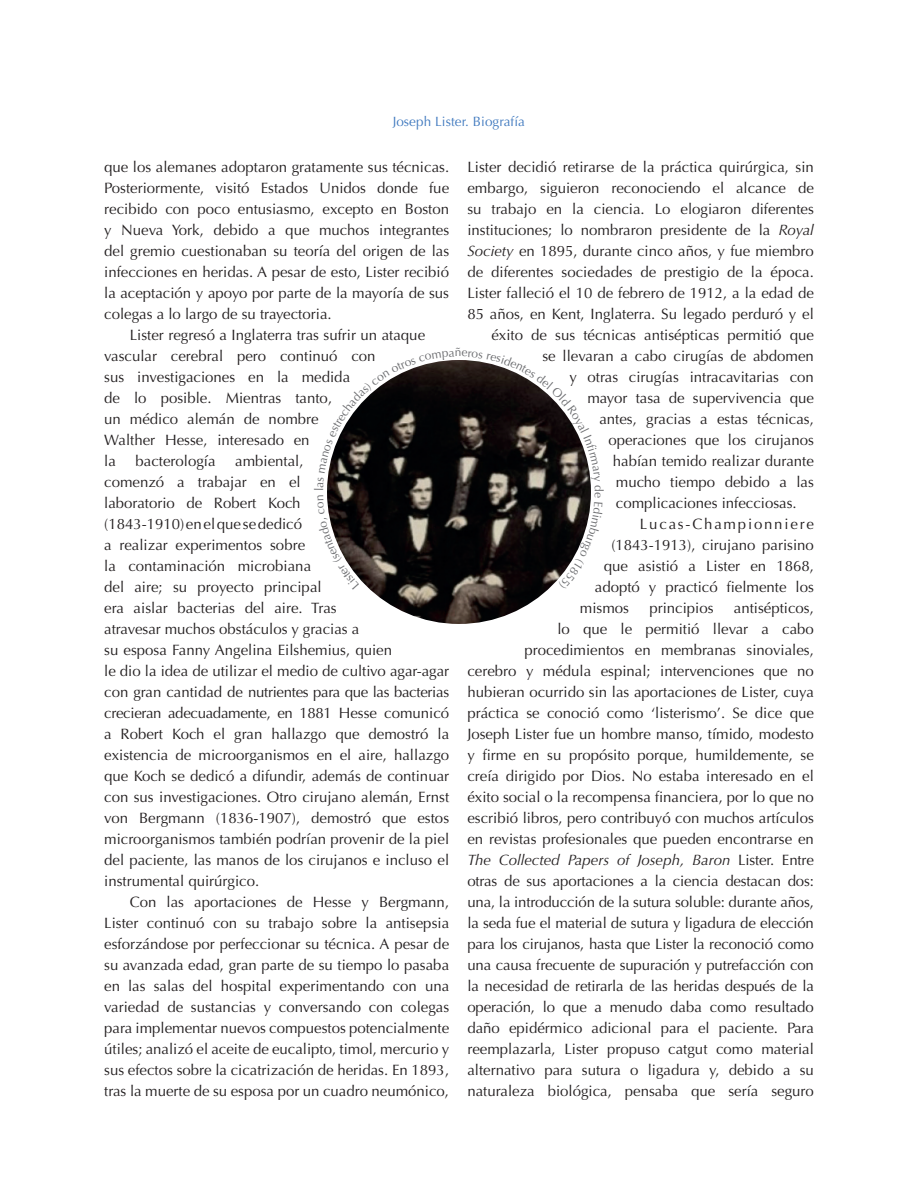
<style>
.page{position:relative;width:918px;height:1188px;background:#fff}
.page>*{position:absolute;margin:0;border:0;box-sizing:border-box;transform-origin:0 0}
.t1{font:15px/21px "Optima";color:#231f20}
.t2{font:15px "Optima";letter-spacing:.12em;color:#231f20}
.t3{font:13.5px "Optima";letter-spacing:.005em;color:#417abf}
.s1{font-style:italic}
</style>
<div class="page">
<img style="left:327px;top:360px;width:264px;height:264px;border-radius:132px">
<svg style="left:327px;top:360px;width:264px;height:230px"></svg>
<p class="t3" style="left:393px;top:113px;width:134px">Joseph Lister. Biografía</p>
<p class="t1" style="left:104px;top:156px;width:346px">que los alemanes adoptaron gratamente sus técnicas.</p>
<p class="t1" style="left:104px;top:177px;width:346px">Posteriormente, visitó Estados Unidos donde fue</p>
<p class="t1" style="left:104px;top:198px;width:346px">recibido con poco entusiasmo, excepto en Boston</p>
<p class="t1" style="left:104px;top:219px;width:346px">y Nueva York, debido a que muchos integrantes</p>
<p class="t1" style="left:104px;top:240px;width:346px">del gremio cuestionaban su teoría del origen de las</p>
<p class="t1" style="left:104px;top:261px;width:346px">infecciones en heridas. A pesar de esto, Lister recibió</p>
<p class="t1" style="left:104px;top:282px;width:346px">la aceptación y apoyo por parte de la mayoría de sus</p>
<p class="t1" style="left:104px;top:303px;width:229px">colegas a lo largo de su trayectoria.</p>
<p class="t1" style="left:130px;top:324px;width:297px">Lister regresó a Inglaterra tras sufrir un ataque</p>
<p class="t1" style="left:104px;top:345px;width:273px">vascular cerebral pero continuó con</p>
<p class="t1" style="left:104px;top:366px;width:247px">sus investigaciones en la medida</p>
<p class="t1" style="left:104px;top:387px;width:229px">de lo posible. Mientras tanto,</p>
<p class="t1" style="left:104px;top:408px;width:216px">un médico alemán de nombre</p>
<p class="t1" style="left:104px;top:429px;width:207px">Walther Hesse, interesado en</p>
<p class="t1" style="left:104px;top:450px;width:13px">la</p>
<p class="t1" style="left:136px;top:450px;width:82px">bacterología</p>
<p class="t1" style="left:467px;top:156px;width:348px">Lister decidió retirarse de la práctica quirúrgica, sin</p>
<p class="t1" style="left:467px;top:177px;width:348px">embargo, siguieron reconociendo el alcance de</p>
<p class="t1" style="left:467px;top:198px;width:348px">su trabajo en la ciencia. Lo elogiaron diferentes</p>
<p class="t1" style="left:467px;top:219px;width:348px">instituciones; lo nombraron presidente de la <span class="s1">Royal</span></p>
<p class="t1" style="left:467px;top:240px;width:348px"><span class="s1">Society</span> en 1895, durante cinco años, y fue miembro</p>
<p class="t1" style="left:467px;top:261px;width:348px">de diferentes sociedades de prestigio de la época.</p>
<p class="t1" style="left:467px;top:282px;width:348px">Lister falleció el 10 de febrero de 1912, a la edad de</p>
<p class="t1" style="left:467px;top:303px;width:348px">85 años, en Kent, Inglaterra. Su legado perduró y el</p>
<p class="t1" style="left:491px;top:324px;width:324px">éxito de sus técnicas antisépticas permitió que</p>
<p class="t1" style="left:542px;top:345px;width:273px">se llevaran a cabo cirugías de abdomen</p>
<p class="t1" style="left:569px;top:366px;width:246px">y otras cirugías intracavitarias con</p>
<p class="t1" style="left:587px;top:387px;width:228px">mayor tasa de supervivencia que</p>
<p class="t1" style="left:599px;top:408px;width:216px">antes, gracias a estas técnicas,</p>
<p class="t1" style="left:608px;top:429px;width:207px">operaciones que los cirujanos</p>
<p class="t1" style="left:613px;top:450px;width:202px">habían temido realizar durante</p>
<p class="t1" style="left:616px;top:471px;width:199px">mucho tiempo debido a las</p>
<p class="t1" style="left:616px;top:492px;width:182px">complicaciones infecciosas.</p>
<p class="t2" style="left:640px;top:515px;width:176px">Lucas-Championniere</p>
<p class="t1" style="left:611px;top:534px;width:204px">(1843-1913), cirujano parisino</p>
<p class="t1" style="left:604px;top:555px;width:211px">que asistió a Lister en 1868,</p>
<p class="t1" style="left:595px;top:576px;width:220px">adoptó y practicó fielmente los</p>
<p class="t1" style="left:580px;top:597px;width:51px">mismos</p>
<p class="t1" style="left:649px;top:597px;width:66px">principios</p>
<p class="t1" style="left:104px;top:450px;width:347px;text-indent:131px">ambiental,<br>comenzó a trabajar en el<br>laboratorio de Robert Koch<br>(1843-1910) en el que se dedicó<br>a realizar experimentos sobre<br>la contaminación microbiana<br>del aire; su proyecto principal<br>era aislar bacterias del aire. Tras<br>atravesar muchos obstáculos y gracias a<br>su esposa Fanny Angelina Eilshemius, quien<br>le dio la idea de utilizar el medio de cultivo agar-agar con gran cantidad de nutrientes para que las bacterias crecieran adecuadamente, en 1881 Hesse comunicó a Robert Koch el gran hallazgo que demostró la existencia de microorganismos en el aire, hallazgo que Koch se dedicó a difundir, además de continuar con sus investigaciones. Otro cirujano alemán, Ernst von Bergmann (1836-1907), demostró que estos microorganismos también podrían provenir de la piel del paciente, las manos de los cirujanos e incluso el instrumental quirúrgico.</p>
<p class="t1" style="left:104px;top:891px;width:347px;text-align:justify;text-indent:26px">Con las aportaciones de Hesse y Bergmann, Lister continuó con su trabajo sobre la antisepsia esforzándose por perfeccionar su técnica. A pesar de su avanzada edad, gran parte de su tiempo lo pasaba en las salas del hospital experimentando con una variedad de sustancias y conversando con colegas para implementar nuevos compuestos potencialmente útiles; analizó el aceite de eucalipto, timol, mercurio y sus efectos sobre la cicatrización de heridas. En 1893, tras la muerte de su esposa por un cuadro neumónico,</p>
<p class="t1" style="left:467px;top:597px;width:348px;text-align:right">antisépticos,<br>lo que le permitió llevar a cabo procedimientos en membranas sinoviales,<br>cerebro y médula espinal; intervenciones que no hubieran ocurrido sin las aportaciones de Lister, cuya práctica se conoció como ‘listerismo’. Se dice que Joseph Lister fue un hombre manso, tímido, modesto y firme en su propósito porque, humildemente, se creía dirigido por Dios. No estaba interesado en el éxito social o la recompensa financiera, por lo que no escribió libros, pero contribuyó con muchos artículos en revistas profesionales que pueden encontrarse en <span class="s1">The Collected Papers of Joseph, Baron</span> Lister. Entre otras de sus aportaciones a la ciencia destacan dos: una, la introducción de la sutura soluble: durante años, la seda fue el material de sutura y ligadura de elección para los cirujanos, hasta que Lister la reconoció como una causa frecuente de supuración y putrefacción con la necesidad de retirarla de las heridas después de la operación, lo que a menudo daba como resultado daño epidérmico adicional para el paciente. Para reemplazarla, Lister propuso catgut como material alternativo para sutura o ligadura y, debido a su naturaleza biológica, pensaba que sería seguro</p>
</div>
